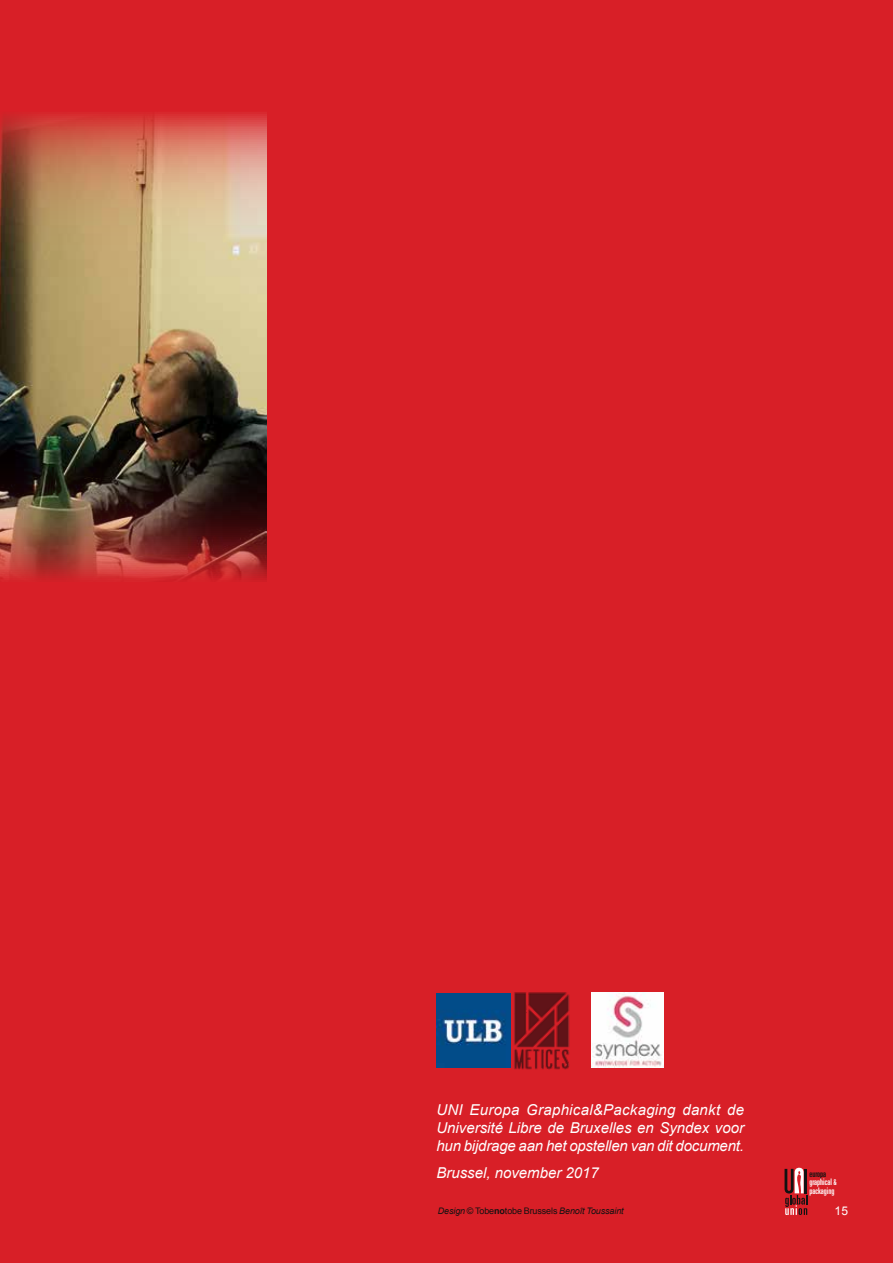
<style>
.page{position:relative;width:893px;height:1263px;background:#d81f27}
.page>*{position:absolute;margin:0;border:0;box-sizing:border-box;transform-origin:0 0}
.t1{font:italic 15px/18px "Arial";letter-spacing:-.01em;color:#fff;text-align:justify}
.t2{font:12px "Arial";color:#fff}
.t3{font:italic 9px "Arial";letter-spacing:-.01em;color:#121212}
.t4{font:ultra-condensed 9px/8.6px "Univers LT Std";color:#fff}
.s1{font-style:normal}
.s2{font-weight:700;font-style:normal}
.s3{color:#121212}
.s4{font-size:8.1px}
</style>
<div class="page">
<svg style="left:784px;top:1168px;width:23px;height:47px"></svg>
<img style="left:0;top:114px;width:267px;height:466px">
<img style="left:436px;top:993px;width:73px;height:75px">
<img style="left:592px;top:993px;width:72px;height:75px">
<img style="left:509px;top:992px;width:61px;height:78px">
<p class="t1" style="left:436px;top:1101px;width:309px">UNI Europa Graphical&amp;Packaging dankt de Université Libre de Bruxelles en Syndex voor hun bijdrage aan het opstellen van dit document.</p>
<p class="t1" style="left:436px;top:1164px;width:164px">Brussel, november 2017</p>
<p class="t3" style="left:438px;top:1205px;width:187px">Design <span class="s1">© Tobe</span><span class="s2">no</span><span class="s1">tobe Brussels</span> Benoît Toussaint</p>
<p class="t2" style="left:834px;top:1202px;width:15px">15</p>
<p class="t4" style="left:809px;top:1169px;width:29px"><span class="s3">europa </span>graphical <span class="s4">&amp; </span>packaging</p>
</div>
